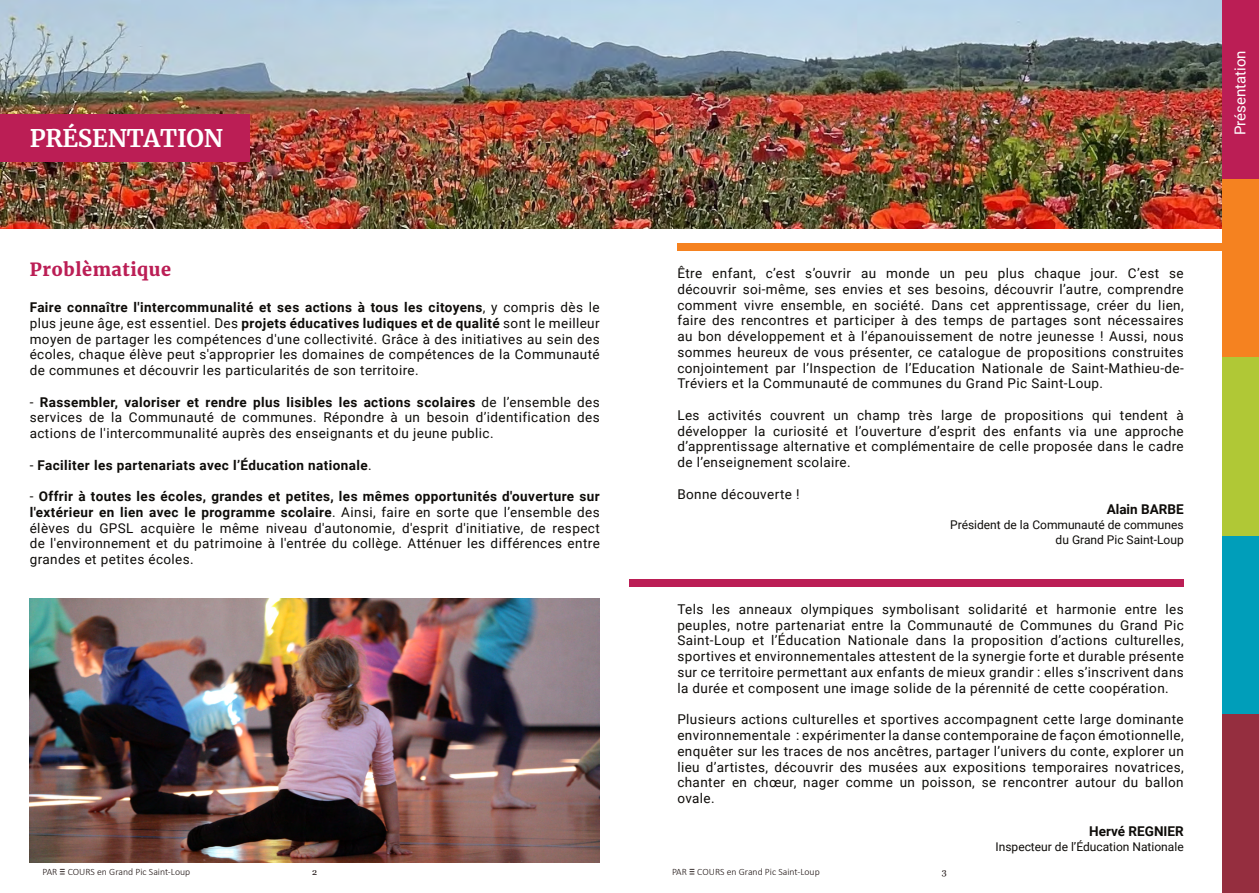
<style>
.page{position:relative;width:1259px;height:893px;background:#fff}
.page>*{position:absolute;margin:0;border:0;box-sizing:border-box;transform-origin:0 0}
.t1{font:700 24px "Merriweather";letter-spacing:-.01em;color:#fff}
.t2{font:900 18px "Merriweather";letter-spacing:.03em;color:#bb1e55}
.t3{font:15px "Roboto";color:#fff}
.t4{font:13.5px/15.8px "Roboto";letter-spacing:.03em;color:#0e0c09;text-align:justify}
.t5{font:700 13.5px "Roboto";letter-spacing:.03em;color:#0e0c09}
.t6{font:700 13.5px "Roboto";color:#0e0c09}
.t7{font:12px/15px "Roboto";color:#0e0c09;text-align:right}
.t8{font:300 9.75px "Calibri";color:#1f1514}
.t9{font:9px "Georgia";color:#1f1514}
.s1{font-weight:700}
.s2{font-weight:400}
.s3{font-weight:400;font-size:12px}
</style>
<div class="page">
<img style="left:0;top:0;width:1222px;height:229px">
<div style="left:0;top:114px;width:250px;height:48px;background:#bb1e55"></div>
<div style="left:1222px;top:0;width:37px;height:180px;background:#bb1e55"></div>
<div style="left:1222px;top:180px;width:37px;height:178px;background:#f58220"></div>
<div style="left:1222px;top:357px;width:37px;height:179px;background:#b0c836"></div>
<div style="left:1222px;top:536px;width:37px;height:178px;background:#009eba"></div>
<div style="left:1222px;top:714px;width:37px;height:179px;background:#952e3f"></div>
<div style="left:677px;top:243px;width:547px;height:8px;background:#f58220"></div>
<img style="left:30px;top:598px;width:570px;height:265px">
<div style="left:629px;top:579px;width:554px;height:8px;background:#bb1e55"></div>
<h1 class="t1" style="left:30px;top:122px;width:195px">PRÉSENTATION</h1>
<h2 class="t2" style="left:30px;top:257px;width:143px">Problèmatique</h2>
<p class="t4" style="left:30px;top:299px;width:571px"><span class="s1">Faire connaître l'intercommunalité et ses actions à tous les citoyens</span>, y compris dès le plus jeune âge, est essentiel. Des <span class="s1">projets éducatives ludiques et de qualité</span> sont le meilleur moyen de partager les compétences d'une collectivité. Grâce à des initiatives au sein des écoles, chaque élève peut s'approprier les domaines de compétences de la Communauté de communes et découvrir les particularités de son territoire.</p>
<p class="t4" style="left:30px;top:393px;width:571px">- <span class="s1">Rassembler, valoriser et rendre plus lisibles les actions scolaires</span> de l’ensemble des services de la Communauté de communes. Répondre à un besoin d’identification des actions de l'intercommunalité auprès des enseignants et du jeune public.</p>
<p class="t5" style="left:30px;top:455px;width:343px"><span class="s2">-</span> Faciliter les partenariats avec l’Éducation nationale<span class="s2">.</span></p>
<p class="t4" style="left:30px;top:488px;width:571px">- <span class="s1">Offrir à toutes les écoles, grandes et petites, les mêmes opportunités d'ouverture sur l'extérieur en lien avec le programme scolaire</span>. Ainsi, faire en sorte que l’ensemble des élèves du GPSL acquière le même niveau d'autonomie, d'esprit d'initiative, de respect de l'environnement et du patrimoine à l'entrée du collège. Atténuer les différences entre grandes et petites écoles.</p>
<p class="t4" style="left:677px;top:265px;width:508px">Être enfant, c’est s’ouvrir au monde un peu plus chaque jour. C’est se découvrir soi-même, ses envies et ses besoins, découvrir l’autre, comprendre comment vivre ensemble, en société. Dans cet apprentissage, créer du lien, faire des rencontres et participer à des temps de partages sont nécessaires au bon développement et à l’épanouissement de notre jeunesse ! Aussi, nous sommes heureux de vous présenter, ce catalogue de propositions construites conjointement par l’Inspection de l’Education Nationale de Saint-Mathieu-de-Tréviers et la Communauté de communes du Grand Pic Saint-Loup.</p>
<p class="t4" style="left:677px;top:407px;width:508px">Les activités couvrent un champ très large de propositions qui tendent à développer la curiosité et l’ouverture d’esprit des enfants via une approche d’apprentissage alternative et complémentaire de celle proposée dans le cadre de l’enseignement scolaire.</p>
<p class="t4" style="left:677px;top:485px;width:124px">Bonne découverte !</p>
<p class="t6" style="left:1106px;top:499px;width:78px">Alain BARBE</p>
<p class="t7" style="left:950px;top:516px;width:235px">Président de la Communauté de communes du Grand Pic Saint-Loup</p>
<p class="t4" style="left:677px;top:601px;width:508px">Tels les anneaux olympiques symbolisant solidarité et harmonie entre les peuples, notre partenariat entre la Communauté de Communes du Grand Pic Saint-Loup et l’Éducation Nationale dans la proposition d’actions culturelles, sportives et environnementales attestent de la synergie forte et durable présente sur ce territoire permettant aux enfants de mieux grandir : elles s’inscrivent dans la durée et composent une image solide de la pérennité de cette coopération.</p>
<p class="t4" style="left:677px;top:711px;width:508px">Plusieurs actions culturelles et sportives accompagnent cette large dominante environnementale : expérimenter la danse contemporaine de façon émotionnelle, enquêter sur les traces de nos ancêtres, partager l’univers du conte, explorer un lieu d’artistes, découvrir des musées aux expositions temporaires novatrices, chanter en chœur, nager comme un poisson, se rencontrer autour du ballon ovale.</p>
<p class="t6" style="left:1089px;top:821px;width:96px">Hervé REGNIER</p>
<p class="t7" style="left:995px;top:839px;width:190px">Inspecteur de l’Éducation Nationale</p>
<p class="t8" style="left:43px;top:866px;width:149px">PAR <span class="s3">≡</span> COURS en Grand Pic Saint-Loup</p>
<p class="t9" style="left:312px;top:867px;width:7px">2</p>
<p class="t8" style="left:672px;top:866px;width:149px">PAR <span class="s3">≡</span> COURS en Grand Pic Saint-Loup</p>
<p class="t9" style="left:941px;top:867px;width:6px">3</p>
<p class="t3" style="left:1229px;top:135px;width:86px;rotate:-90deg">Présentation</p>
</div>
